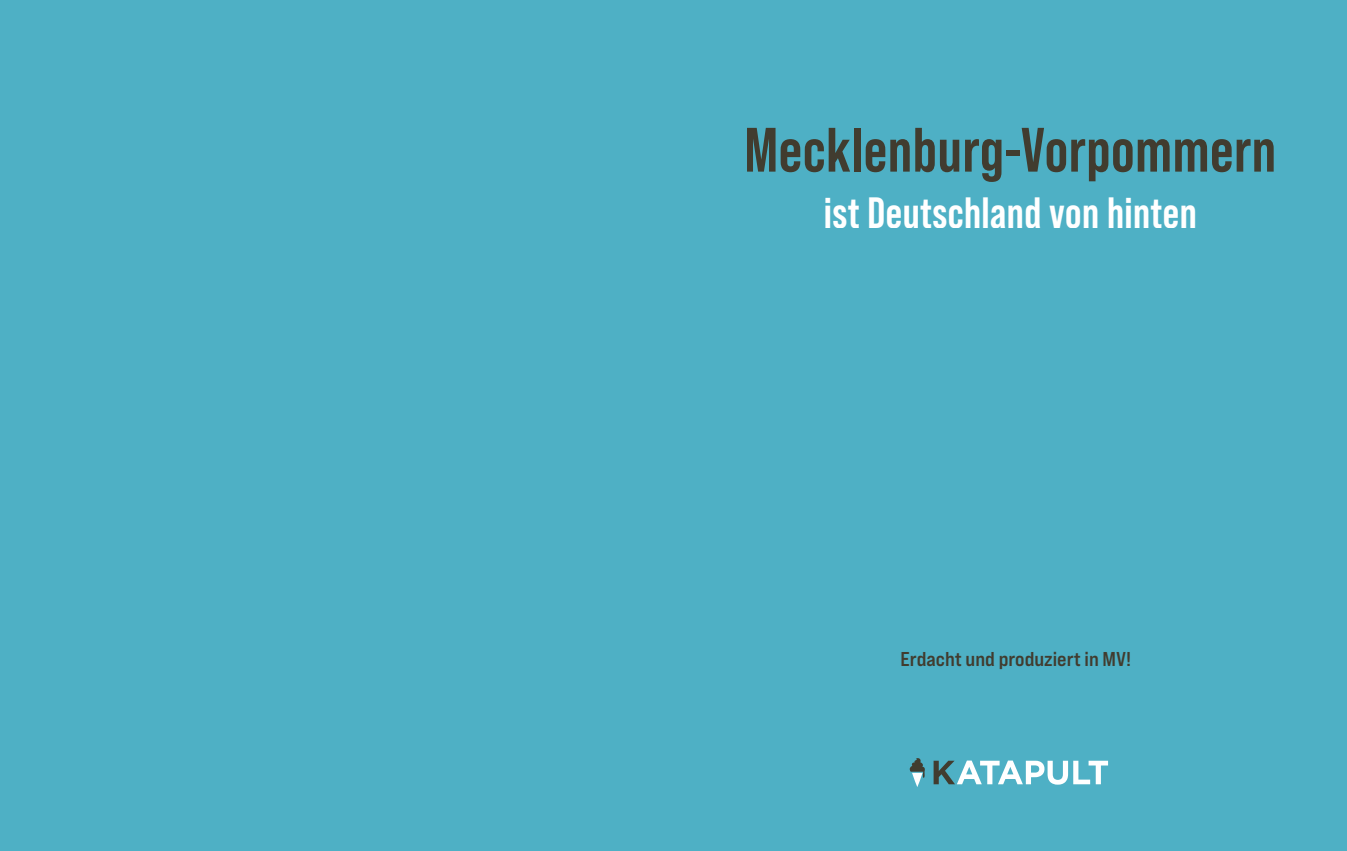
<style>
.page{position:relative;width:1347px;height:851px;background:#fff}
.page>*{position:absolute;margin:0;border:0;box-sizing:border-box;transform-origin:0 0}
.t1{font:700 62.5px "Bebas Neue Pro";letter-spacing:.01em;color:#413c2f}
.t2{font:700 43.75px "Bebas Neue Pro";letter-spacing:.01em;color:#fff}
.t3{font:20px "Bebas Neue Pro Exp Bd";color:#413c2f}
</style>
<div class="page">
<div style="left:0;top:0;width:1346px;height:850px;background:#4eb0c5"></div>
<svg style="left:933px;top:760px;width:175px;height:24px"></svg>
<svg style="left:909px;top:758px;width:16px;height:29px"></svg>
<h1 class="t1" style="left:744px;top:114px;width:533px">Mecklenburg-Vorpommern</h1>
<h2 class="t2" style="left:823px;top:188px;width:374px">ist Deutschland von hinten</h2>
<p class="t3" style="left:900px;top:646px;width:232px">Erdacht und produziert in MV!</p>
</div>
